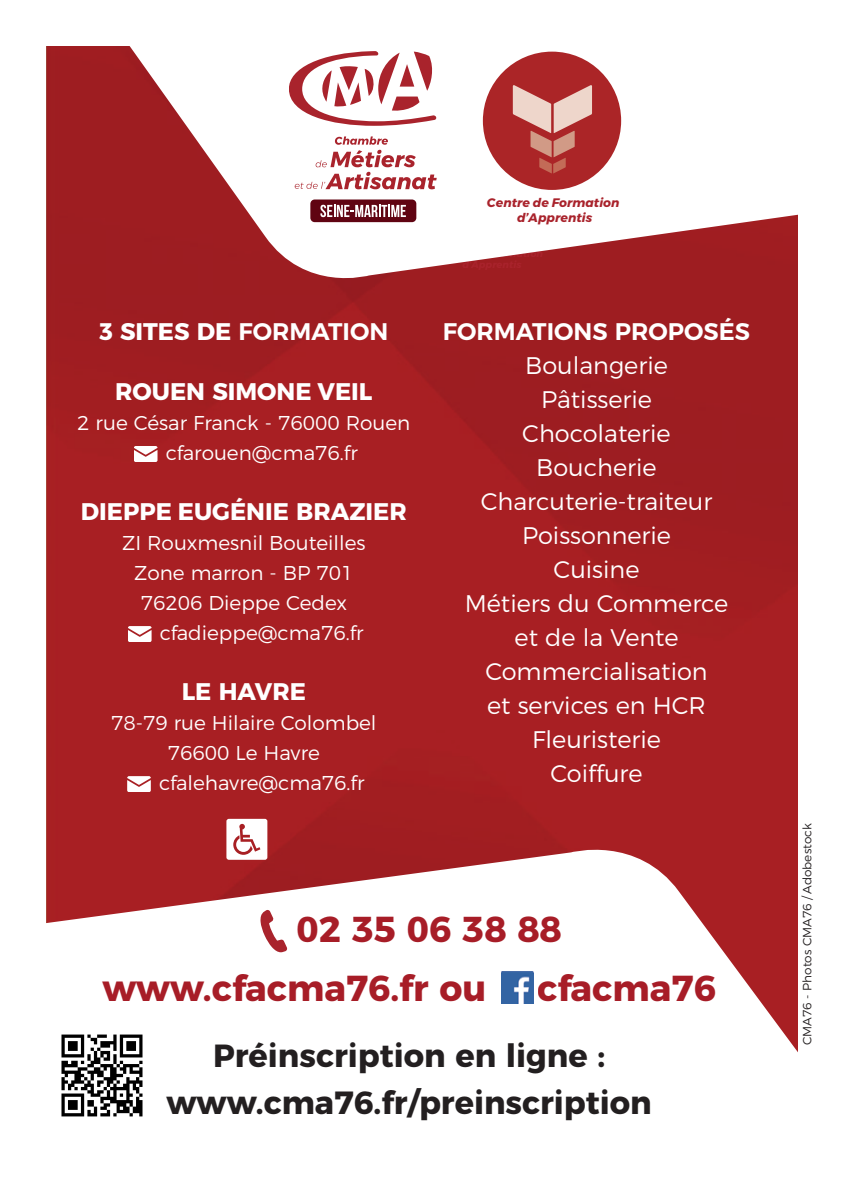
<style>
.page{position:relative;width:842px;height:1191px;background:#fff}
.page>*{position:absolute;margin:0;border:0;box-sizing:border-box;transform-origin:0 0}
.t1{font:700 36px "Montserrat";color:#a71d27}
.t2{font:700 32px "Montserrat";color:#231f20}
.t3{font:300 24px/34px "Montserrat";color:#fff;text-align:center}
.t4{font:700 24px "Montserrat";color:#fff}
.t5{font:600 24px "Montserrat";color:#fff}
.t6{font:300 20px/30px "Montserrat";color:#fff;text-align:center}
.t7{font:italic 700 12.4px/14.8px "Montserrat";color:#a9232c;text-align:center}
.t8{font:300 12px "Montserrat";color:#231f20}
.s1{font-weight:700}
</style>
<div class="page">
<img style="left:46px;top:46px;width:751px;height:788px">
<svg style="left:46px;top:834px;width:752px;height:218px"></svg>
<div style="left:57px;top:1031px;width:93px;height:88px;background:#fff"></div>
<img style="left:61px;top:1034px;width:82px;height:83px">
<svg style="left:127px;top:776px;width:24px;height:16px"></svg>
<svg style="left:128px;top:626px;width:24px;height:16px"></svg>
<svg style="left:134px;top:446px;width:23px;height:16px"></svg>
<svg style="left:127px;top:46px;width:671px;height:247px"></svg>
<div style="left:483px;top:52px;width:138px;height:138px;background:#ab2527;border-radius:50%"></div>
<svg style="left:459px;top:85px;width:133px;height:145px"></svg>
<div style="left:310px;top:199px;width:106px;height:23px;background:#600412;border-radius:4px"></div>
<svg style="left:287px;top:201px;width:119px;height:42px"></svg>
<svg style="left:283px;top:134px;width:154px;height:58px"></svg>
<svg style="left:289px;top:51px;width:147px;height:75px"></svg>
<svg style="left:497px;top:966px;width:40px;height:41px"></svg>
<img style="left:501px;top:972px;width:32px;height:31px">
<svg style="left:261px;top:910px;width:26px;height:42px"></svg>
<svg style="left:227px;top:819px;width:40px;height:40px"></svg>
<p class="t7" style="left:487px;top:195px;width:134px">Centre de Formation d’Apprentis</p>
<p class="t5" style="left:99px;top:322px;width:290px"><span class="s1">3 SITES DE</span> FORMATION</p>
<p class="t4" style="left:115px;top:380px;width:259px">ROUEN SIMONE VEIL</p>
<p class="t6" style="left:77px;top:409px;width:335px">2 rue César Franck - 76000 Rouen</p>
<p class="t6" style="left:166px;top:439px;width:194px">cfarouen@cma76.fr</p>
<p class="t4" style="left:81px;top:500px;width:327px">DIEPPE EUGÉNIE BRAZIER</p>
<p class="t6" style="left:122px;top:529px;width:245px">ZI Rouxmesnil Bouteilles<br>Zone marron - BP 701</p>
<p class="t6" style="left:141px;top:589px;width:208px">76206 Dieppe Cedex</p>
<p class="t6" style="left:160px;top:619px;width:205px">cfadieppe@cma76.fr</p>
<p class="t4" style="left:182px;top:680px;width:126px">LE HAVRE</p>
<p class="t6" style="left:111px;top:709px;width:267px">78-79 rue Hilaire Colombel</p>
<p class="t6" style="left:168px;top:739px;width:154px">76600 Le Havre</p>
<p class="t6" style="left:159px;top:769px;width:207px">cfalehavre@cma76.fr</p>
<p class="t5" style="left:443px;top:322px;width:309px">FORMATIONS PROPOSÉS</p>
<p class="t3" style="left:525px;top:350px;width:144px">Boulangerie</p>
<p class="t3" style="left:541px;top:384px;width:112px">Pâtisserie</p>
<p class="t3" style="left:522px;top:418px;width:150px">Chocolaterie</p>
<p class="t3" style="left:536px;top:452px;width:122px">Boucherie</p>
<p class="t3" style="left:481px;top:486px;width:233px">Charcuterie-traiteur</p>
<p class="t3" style="left:522px;top:520px;width:150px">Poissonnerie</p>
<p class="t3" style="left:554px;top:554px;width:87px">Cuisine</p>
<p class="t3" style="left:465px;top:588px;width:265px">Métiers du Commerce et de la Vente</p>
<p class="t3" style="left:485px;top:656px;width:224px;text-align:left">Commercialisation et services en HCR</p>
<p class="t3" style="left:532px;top:724px;width:130px">Fleuristerie</p>
<p class="t3" style="left:550px;top:758px;width:94px">Coiffure</p>
<p class="t1" style="left:296px;top:912px;width:267px">02 35 06 38 88</p>
<p class="t1" style="left:102px;top:971px;width:385px">www.cfacma76.fr ou</p>
<p class="t1" style="left:537px;top:971px;width:180px">cfacma76</p>
<p class="t2" style="left:213px;top:1040px;width:394px">Préinscription en ligne :</p>
<p class="t2" style="left:166px;top:1087px;width:487px">www.cma76.fr/preinscription</p>
<p class="t8" style="left:802px;top:1045px;width:223px;rotate:-90deg">CMA76 - Photos CMA76 / Adobestock</p>
</div>
